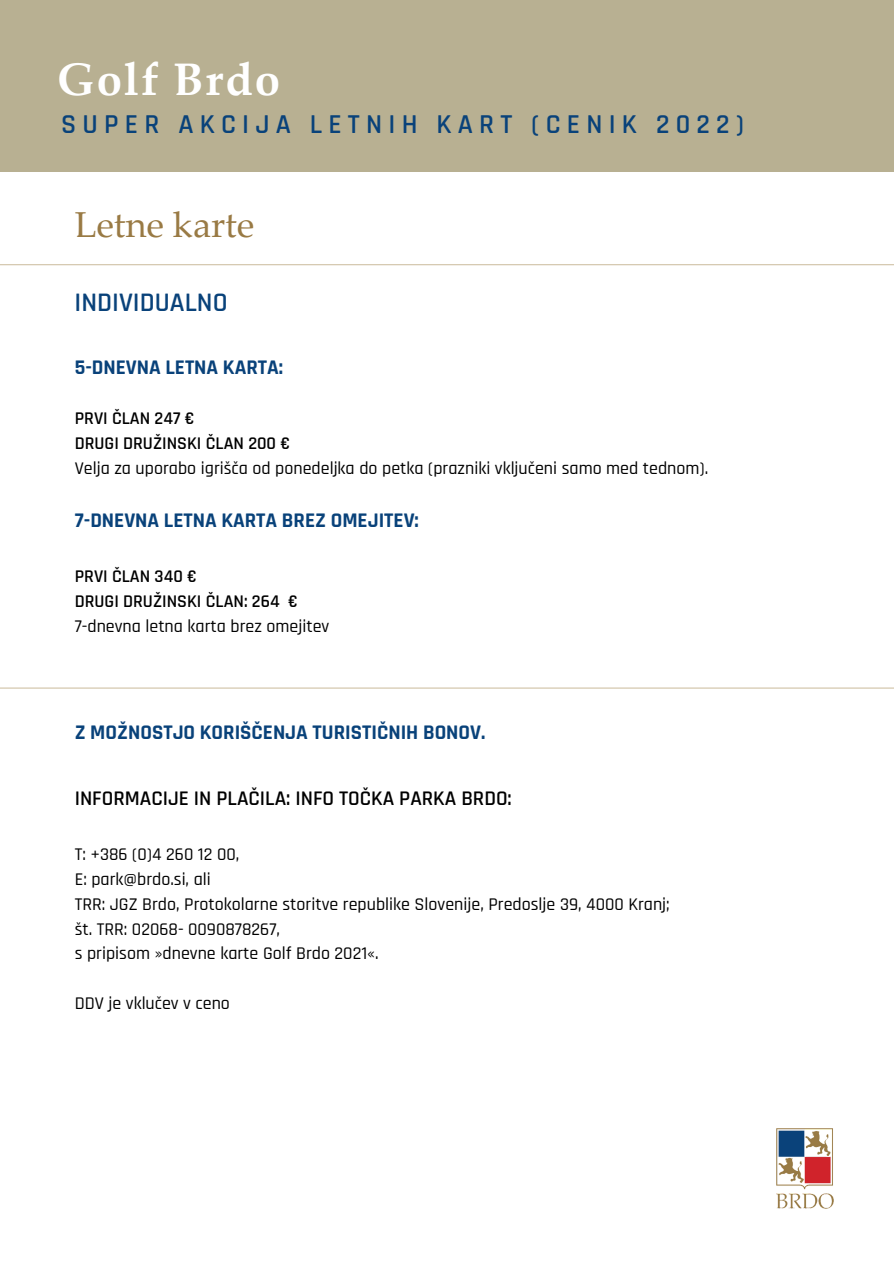
<style>
.page{position:relative;width:894px;height:1264px;background:#fff}
.page>*{position:absolute;margin:0;border:0;box-sizing:border-box;transform-origin:0 0}
.t1{font:700 45.6px "Palatino Linotype";letter-spacing:.04em;color:#fff}
.t2{font:36px "Palatino Linotype";color:#997a44}
.t3{font:600 27.6px "Rajdhani";letter-spacing:.225em;color:#09427a}
.t4{font:600 27px "Rajdhani";color:#09427a}
.t5{font:700 21px "Rajdhani";color:#09427a}
.t6{font:600 21px "Rajdhani";color:#000}
.t7{font:500 18px "Rajdhani";color:#000}
.t8{font:600 18px "Rajdhani";color:#000}
</style>
<div class="page">
<img style="left:776px;top:1128px;width:57px;height:80px">
<div style="left:0;top:0;width:893px;height:171px;background:#b8b092"></div>
<hr style="left:0;top:687px;width:893px;height:1px;background:#a0834a">
<hr style="left:0;top:264px;width:893px;height:1px;background:#a0834a">
<p class="t1" style="left:57px;top:62px;width:224px">Golf Brdo</p>
<p class="t3" style="left:61px;top:108px;width:684px">SUPER AKCIJA LETNIH KART (CENIK 2022)</p>
<p class="t2" style="left:75px;top:210px;width:181px">Letne karte</p>
<p class="t4" style="left:75px;top:286px;width:154px">INDIVIDUALNO</p>
<p class="t5" style="left:75px;top:354px;width:210px">5-DNEVNA LETNA KARTA:</p>
<p class="t8" style="left:75px;top:407px;width:121px">PRVI ČLAN 247 €</p>
<p class="t8" style="left:75px;top:432px;width:217px">DRUGI DRUŽINSKI ČLAN 200 €</p>
<p class="t7" style="left:75px;top:457px;width:635px">Velja za uporabo igrišča od ponedeljka do petka (prazniki vključeni samo med tednom).</p>
<p class="t5" style="left:75px;top:507px;width:345px">7-DNEVNA LETNA KARTA BREZ OMEJITEV:</p>
<p class="t8" style="left:75px;top:565px;width:124px">PRVI ČLAN 340 €</p>
<p class="t8" style="left:75px;top:590px;width:224px">DRUGI DRUŽINSKI ČLAN: 264 €</p>
<p class="t7" style="left:75px;top:615px;width:256px">7-dnevna letna karta brez omejitev</p>
<p class="t5" style="left:75px;top:719px;width:412px">Z MOŽNOSTJO KORIŠČENJA TURISTIČNIH BONOV.</p>
<p class="t6" style="left:75px;top:785px;width:438px">INFORMACIJE IN PLAČILA: INFO TOČKA PARKA BRDO:</p>
<p class="t7" style="left:75px;top:843px;width:166px">T: +386 (0)4 260 12 00,</p>
<p class="t7" style="left:75px;top:868px;width:138px">E: park@brdo.si, ali</p>
<p class="t7" style="left:75px;top:893px;width:596px">TRR: JGZ Brdo, Protokolarne storitve republike Slovenije, Predoslje 39, 4000 Kranj;</p>
<p class="t7" style="left:75px;top:917px;width:207px">št. TRR: 02068- 0090878267,</p>
<p class="t7" style="left:75px;top:942px;width:305px">s pripisom »dnevne karte Golf Brdo 2021«.</p>
<p class="t7" style="left:75px;top:992px;width:157px">DDV je vklučev v ceno</p>
</div>
